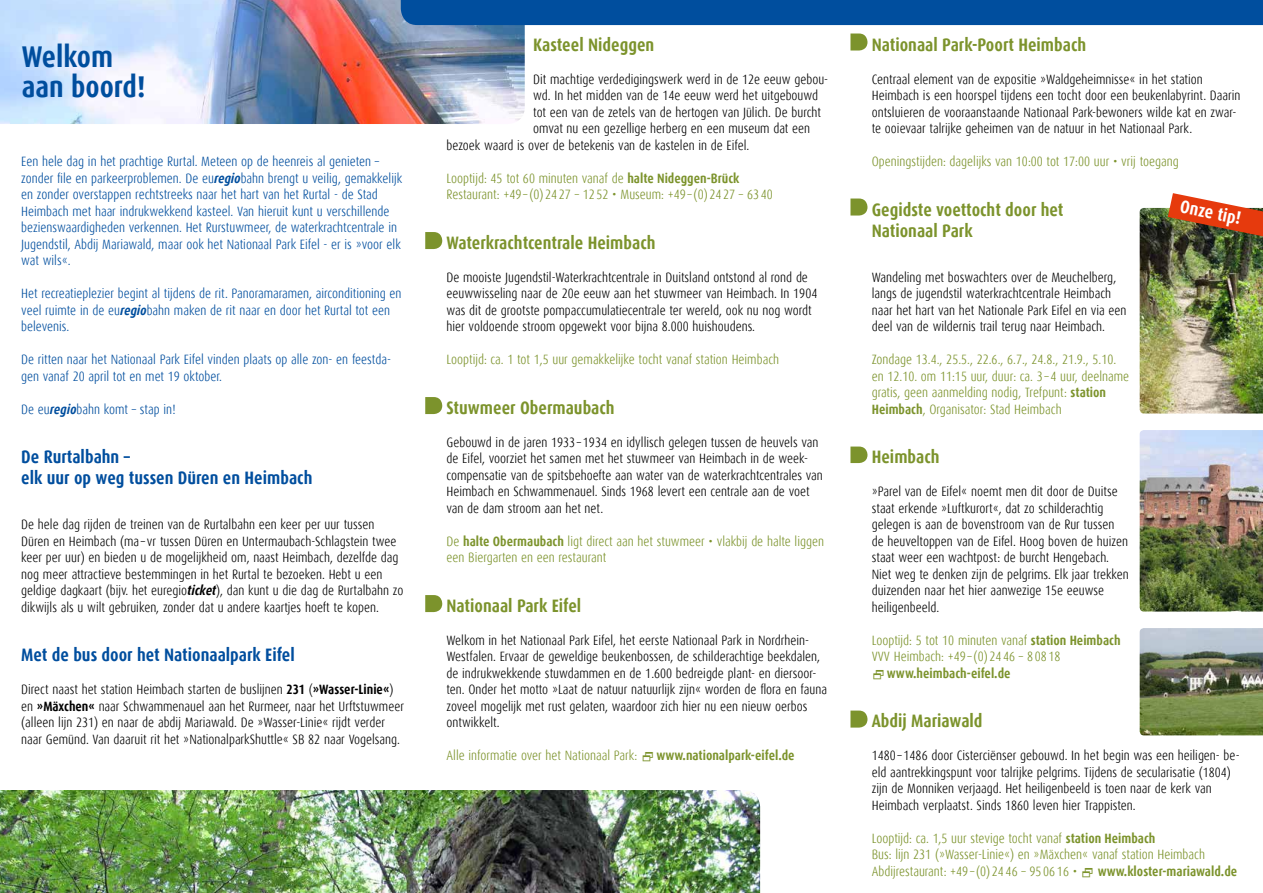
<style>
.page{position:relative;width:1263px;height:893px;background:#fff}
.page>*{position:absolute;margin:0;border:0;box-sizing:border-box;transform-origin:0 0}
.t1{font:700 30px/30px "Dax Condensed";color:#004e9e}
.t2{font:700 18px/21px "Dax Condensed";color:#7c932c}
.t3{font:700 18px/21px "Dax Condensed";color:#004e9e}
.t4{font:700 18px "Dax Condensed";color:#fff}
.t5{font:300 13.5px/16.5px "Dax Condensed";color:#000}
.t6{font:300 13.5px/16.5px "Dax Condensed";color:#7c932c}
.t7{font:300 13.5px/16.5px "Dax Condensed";color:#004e9e}
.t8{font:700 13.5px "Dax Condensed";color:#7c932c}
.s1{font-weight:700;font-style:italic}
.s2{font-weight:700}
</style>
<div class="page">
<img style="left:0;top:790px;width:760px;height:103px">
<svg style="left:425px;top:232px;width:17px;height:17px"></svg>
<svg style="left:425px;top:397px;width:17px;height:17px"></svg>
<svg style="left:425px;top:595px;width:17px;height:17px"></svg>
<svg style="left:850px;top:34px;width:17px;height:17px"></svg>
<svg style="left:850px;top:199px;width:17px;height:17px"></svg>
<svg style="left:850px;top:447px;width:17px;height:16px"></svg>
<svg style="left:850px;top:711px;width:17px;height:17px"></svg>
<img style="left:0;top:0;width:525px;height:124px">
<div style="left:401px;top:0;width:862px;height:25px;background:#004e9e"></div>
<img style="left:1140px;top:208px;width:123px;height:206px">
<img style="left:1168px;top:193px;width:95px;height:43px">
<img style="left:1140px;top:628px;width:123px;height:107px">
<img style="left:1140px;top:430px;width:123px;height:182px">
<h1 class="t1" style="left:22px;top:42px;width:125px">Welkom aan boord!</h1>
<p class="t7" style="left:21px;top:153px;width:382px">Een hele dag in het prachtige Rurtal. Meteen op de heenreis al genieten – zonder file en parkeerproblemen. De eu<span class="s1">regio</span>bahn brengt u veilig, gemakkelijk en zonder overstappen rechtstreeks naar het hart van het Rurtal - de Stad Heimbach met haar indrukwekkend kasteel. Van hieruit kunt u verschillende bezienswaardigheden verkennen. Het Rurstuwmeer, de waterkrachtcentrale in Jugendstil, Abdij Mariawald, maar ook het Nationaal Park Eifel - er is »voor elk wat wils«.</p>
<p class="t7" style="left:21px;top:285px;width:382px">Het recreatieplezier begint al tijdens de rit. Panoramaramen, airconditioning en veel ruimte in de eu<span class="s1">regio</span>bahn maken de rit naar en door het Rurtal tot een belevenis.</p>
<p class="t7" style="left:21px;top:351px;width:371px">De ritten naar het Nationaal Park Eifel vinden plaats op alle zon- en feestda&shy;gen vanaf 20 april tot en met 19 oktober.</p>
<p class="t7" style="left:21px;top:401px;width:156px">De eu<span class="s1">regio</span>bahn komt – stap in!</p>
<h2 class="t3" style="left:21px;top:446px;width:293px">De Rurtalbahn –<br>elk uur op weg tussen Düren en Heimbach</h2>
<p class="t5" style="left:21px;top:516px;width:384px">De hele dag rijden de treinen van de Rurtalbahn een keer per uur tussen Düren en Heimbach (ma – vr tussen Düren en Untermaubach-Schlagstein twee keer per uur) en bieden u de mogelijkheid om, naast Heimbach, dezelfde dag nog meer attractieve bestemmingen in het Rurtal te bezoeken. Hebt u een geldige dagkaart (bijv. het euregio<span class="s1">ticket</span>), dan kunt u die dag de Rurtalbahn zo dikwijls als u wilt gebruiken, zonder dat u andere kaartjes hoeft te kopen.</p>
<h2 class="t3" style="left:21px;top:644px;width:275px">Met de bus door het Nationaalpark Eifel</h2>
<p class="t5" style="left:21px;top:681px;width:384px">Direct naast het station Heimbach starten de buslijnen <span class="s2">231</span> (<span class="s2">»Wasser-Linie«</span>) en <span class="s2">»Mäxchen«</span> naar Schwammenauel aan het Rurmeer, naar het Urftstuwmeer (alleen lijn 231) en naar de abdij Mariawald. De »Wasser-Linie« rijdt verder naar Gemünd. Van daaruit rit het »NationalparkShuttle« SB 82 naar Vogelsang.</p>
<h2 class="t2" style="left:533px;top:34px;width:123px">Kasteel Nideggen</h2>
<p class="t5" style="left:533px;top:71px;width:296px">Dit machtige verdedigingswerk werd in de 12e eeuw gebou-</p>
<p class="t5" style="left:533px;top:87px;width:286px">wd. In het midden van de 14e eeuw werd het uitgebouwd</p>
<p class="t5" style="left:533px;top:104px;width:289px">tot een van de zetels van de hertogen van Jülich. De burcht</p>
<p class="t5" style="left:533px;top:120px;width:278px">omvat nu een gezellige herberg en een museum dat een</p>
<p class="t5" style="left:446px;top:137px;width:304px">bezoek waard is over de betekenis van de kastelen in de Eifel.</p>
<p class="t6" style="left:446px;top:170px;width:328px">Looptijd: 45 tot 60 minuten vanaf de <span class="s2">halte Nideggen-Brück<br></span>Restaurant: +49 –(0) 24 27 – 12 52 • Museum: +49 –(0) 24 27 – 63 40</p>
<h2 class="t2" style="left:446px;top:232px;width:210px">Waterkrachtcentrale Heimbach</h2>
<p class="t5" style="left:446px;top:269px;width:372px">De mooiste Jugendstil-Waterkrachtcentrale in Duitsland ontstond al rond de eeuwwisseling naar de 20e eeuw aan het stuwmeer van Heimbach. In 1904 was dit de grootste pompaccumulatiecentrale ter wereld, ook nu nog wordt hier voldoende stroom opgewekt voor bijna 8.000 huishoudens.</p>
<p class="t6" style="left:446px;top:351px;width:334px">Looptijd: ca. 1 tot 1,5 uur gemakkelijke tocht vanaf station Heimbach</p>
<h2 class="t2" style="left:446px;top:397px;width:170px">Stuwmeer Obermaubach</h2>
<p class="t5" style="left:446px;top:434px;width:378px">Gebouwd in de jaren 1933 – 1934 en idyllisch gelegen tussen de heuvels van de Eifel, voorziet het samen met het stuwmeer van Heimbach in de week&shy;compensatie van de spitsbehoefte aan water van de waterkrachtcentrales van Heimbach en Schwammenauel. Sinds 1968 levert een centrale aan de voet van de dam stroom aan het net.</p>
<p class="t6" style="left:446px;top:533px;width:379px">De <span class="s2">halte Obermaubach</span> ligt direct aan het stuwmeer • vlakbij de halte liggen een Biergarten en een restaurant</p>
<h2 class="t2" style="left:446px;top:595px;width:136px">Nationaal Park Eifel</h2>
<p class="t5" style="left:446px;top:632px;width:382px">Welkom in het Nationaal Park Eifel, het eerste Nationaal Park in Nordrhein-Westfalen. Ervaar de geweldige beukenbossen, de schilderachtige beekdalen, de indrukwekkende stuwdammen en de 1.600 bedreigde plant- en diersoor&shy;ten. Onder het motto »Laat de natuur natuurlijk zijn« worden de flora en fauna zoveel mogelijk met rust gelaten, waardoor zich hier nu een nieuw oerbos ontwikkelt.</p>
<p class="t6" style="left:446px;top:747px;width:192px">Alle informatie over het Nationaal Park:</p>
<p class="t8" style="left:656px;top:748px;width:140px">www.nationalpark-eifel.de</p>
<h2 class="t2" style="left:872px;top:34px;width:216px">Nationaal Park-Poort Heimbach</h2>
<p class="t5" style="left:872px;top:71px;width:370px">Centraal element van de expositie »Waldgeheimnisse« in het station Heimbach is een hoorspel tijdens een tocht door een beukenlabyrint. Daarin ontsluieren de vooraanstaande Nationaal Park-bewoners wilde kat en zwar&shy;te ooievaar talrijke geheimen van de natuur in het Nationaal Park.</p>
<p class="t6" style="left:872px;top:153px;width:308px">Openingstijden: dagelijks van 10:00 tot 17:00 uur • vrij toegang</p>
<h2 class="t2" style="left:872px;top:199px;width:193px">Gegidste voettocht door het<br>Nationaal Park</h2>
<p class="t5" style="left:872px;top:269px;width:256px">Wandeling met boswachters over de Meuchelberg, langs de jugendstil waterkrachtcentrale Heimbach naar het hart van het Nationale Park Eifel en via een deel van de wildernis trail terug naar Heimbach.</p>
<p class="t6" style="left:872px;top:351px;width:259px">Zondage 13.4., 25.5., 22.6., 6.7., 24.8., 21.9., 5.10. en 12.10. om 11:15 uur, duur: ca. 3 – 4 uur, deelname gratis, geen aanmelding nodig, Trefpunt: <span class="s2">station Heimbach</span>, Organisator: Stad Heimbach</p>
<h2 class="t2" style="left:872px;top:446px;width:69px">Heimbach</h2>
<p class="t5" style="left:872px;top:483px;width:259px">»Parel van de Eifel« noemt men dit door de Duitse staat erkende »Luftkurort«, dat zo schilderachtig gelegen is aan de bovenstroom van de Rur tussen de heuveltoppen van de Eifel. Hoog boven de huizen staat weer een wachtpost: de burcht Hengebach.<br>Niet weg te denken zijn de pelgrims. Elk jaar trekken duizenden naar het hier aanwezige 15e eeuwse heiligenbeeld.</p>
<p class="t6" style="left:872px;top:632px;width:250px">Looptijd: 5 tot 10 minuten vanaf <span class="s2">station Heimbach<br></span>VVV Heimbach: +49 –(0) 24 46 – 8 08 18</p>
<p class="t8" style="left:887px;top:665px;width:125px">www.heimbach-eifel.de</p>
<h2 class="t2" style="left:872px;top:710px;width:112px">Abdij Mariawald</h2>
<p class="t5" style="left:872px;top:747px;width:369px">1480 – 1486 door Cisterciënser gebouwd. In het begin was een heiligen- be&shy;eld aantrekkingspunt voor talrijke pelgrims. Tijdens de secularisatie (1804) zijn de Monniken verjaagd. Het heiligenbeeld is toen naar de kerk van Heimbach verplaatst. Sinds 1860 leven hier Trappisten.</p>
<p class="t6" style="left:872px;top:830px;width:335px">Looptijd: ca. 1,5 uur stevige tocht vanaf <span class="s2">station Heimbach<br></span>Bus: lijn 231 (»Wasser-Linie«) en »Mäxchen« vanaf station Heimbach<br>Abdijrestaurant: +49 –(0) 24 46 – 95 06 16 •</p>
<h2 class="t4" style="left:1182px;top:197px;width:63px;rotate:11deg">Onze tip!</h2>
<p class="t8" style="left:1098px;top:863px;width:141px">www.kloster-mariawald.de</p>
</div>
